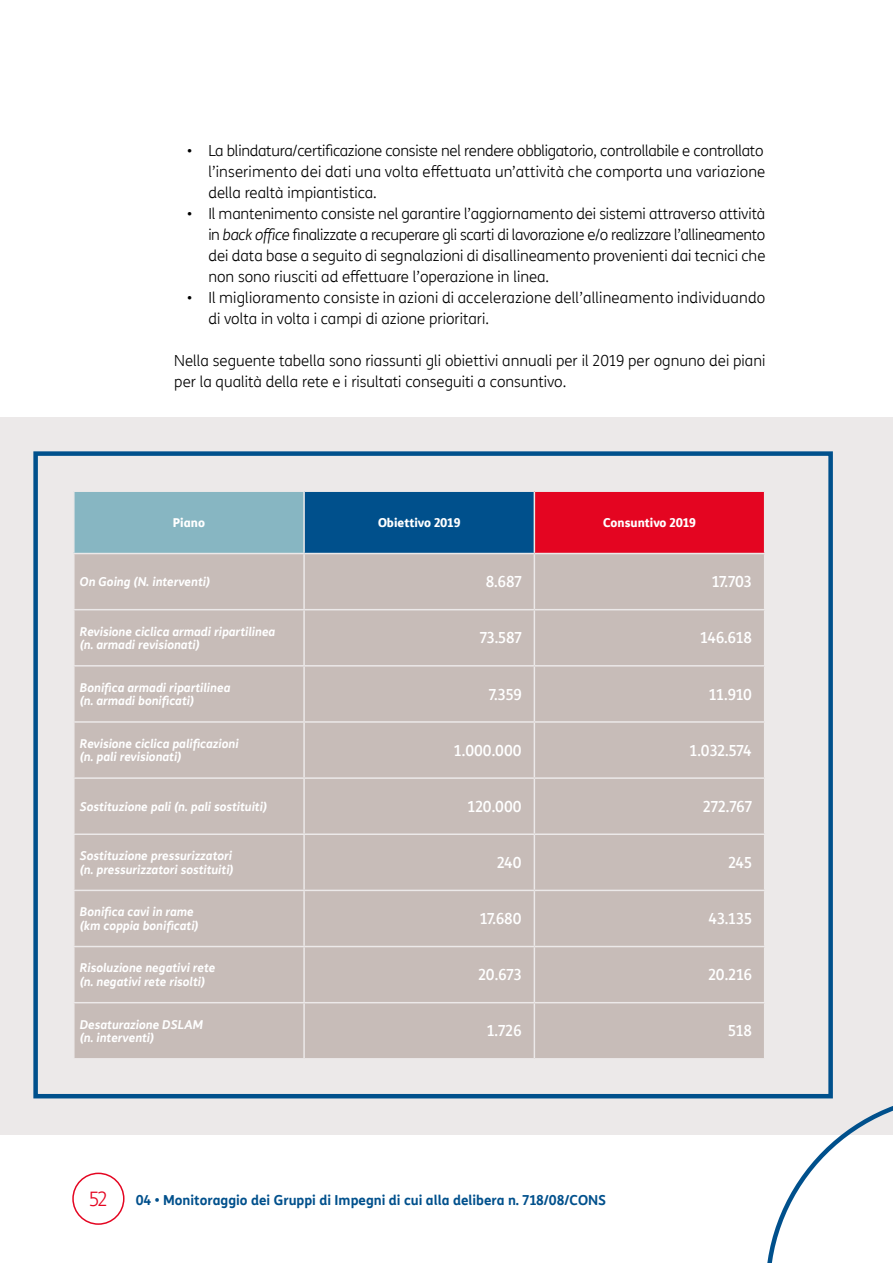
<style>
.page{position:relative;width:893px;height:1263px;background:#fff}
.page>*{position:absolute;margin:0;border:0;box-sizing:border-box;transform-origin:0 0}
.t1{font:300 19.5px "TIM Sans";color:#e40521}
.t2{font:300 15px/21px "TIM Sans";color:#000;text-align:justify}
.t3{font:500 15px "TIM Sans";letter-spacing:-.01em;color:#fff}
.t4{font:700 13.5px "TIM Sans";color:#00508c}
.t5{font:italic 700 12px/13.5px "TIM Sans";color:#fff}
.t6{font:800 12px "TIM Sans";color:#fff}
.s1{font-style:italic}
</style>
<div class="page">
<div style="left:72px;top:1172px;width:53px;height:53px;border:2px solid #e40521;border-radius:50%"></div>
<div style="left:0;top:417px;width:892px;height:717px;background:#ece9e9"></div>
<div style="left:74px;top:491px;width:230px;height:62px;background:#87b6c2"></div>
<div style="left:304px;top:491px;width:230px;height:62px;background:#00508c"></div>
<div style="left:534px;top:491px;width:231px;height:62px;background:#e40521"></div>
<div style="left:75px;top:554px;width:689px;height:504px;background:#c7bcb8"></div>
<hr style="left:303px;top:554px;width:2px;height:55px;background:#ece9e9">
<hr style="left:534px;top:554px;width:1px;height:55px;background:#ece9e9">
<hr style="left:73px;top:609px;width:231px;height:1px;background:#ece9e9">
<hr style="left:304px;top:609px;width:230px;height:1px;background:#ece9e9">
<hr style="left:303px;top:610px;width:2px;height:55px;background:#ece9e9">
<hr style="left:534px;top:609px;width:231px;height:1px;background:#ece9e9">
<hr style="left:534px;top:610px;width:1px;height:55px;background:#ece9e9">
<hr style="left:73px;top:665px;width:231px;height:1px;background:#ece9e9">
<hr style="left:304px;top:665px;width:230px;height:1px;background:#ece9e9">
<hr style="left:303px;top:666px;width:2px;height:55px;background:#ece9e9">
<hr style="left:534px;top:665px;width:231px;height:1px;background:#ece9e9">
<hr style="left:534px;top:666px;width:1px;height:55px;background:#ece9e9">
<hr style="left:73px;top:721px;width:231px;height:2px;background:#ece9e9">
<hr style="left:304px;top:721px;width:230px;height:2px;background:#ece9e9">
<hr style="left:303px;top:723px;width:2px;height:54px;background:#ece9e9">
<hr style="left:534px;top:721px;width:231px;height:2px;background:#ece9e9">
<hr style="left:534px;top:723px;width:1px;height:54px;background:#ece9e9">
<hr style="left:73px;top:777px;width:231px;height:2px;background:#ece9e9">
<hr style="left:304px;top:777px;width:230px;height:2px;background:#ece9e9">
<hr style="left:303px;top:779px;width:2px;height:54px;background:#ece9e9">
<hr style="left:534px;top:777px;width:231px;height:2px;background:#ece9e9">
<hr style="left:534px;top:779px;width:1px;height:54px;background:#ece9e9">
<hr style="left:73px;top:833px;width:231px;height:2px;background:#ece9e9">
<hr style="left:304px;top:833px;width:230px;height:2px;background:#ece9e9">
<hr style="left:303px;top:835px;width:2px;height:55px;background:#ece9e9">
<hr style="left:534px;top:833px;width:231px;height:2px;background:#ece9e9">
<hr style="left:534px;top:835px;width:1px;height:55px;background:#ece9e9">
<hr style="left:73px;top:890px;width:231px;height:1px;background:#ece9e9">
<hr style="left:304px;top:890px;width:230px;height:1px;background:#ece9e9">
<hr style="left:303px;top:891px;width:2px;height:55px;background:#ece9e9">
<hr style="left:534px;top:890px;width:231px;height:1px;background:#ece9e9">
<hr style="left:534px;top:891px;width:1px;height:55px;background:#ece9e9">
<hr style="left:73px;top:946px;width:231px;height:1px;background:#ece9e9">
<hr style="left:304px;top:946px;width:230px;height:1px;background:#ece9e9">
<hr style="left:303px;top:947px;width:2px;height:55px;background:#ece9e9">
<hr style="left:534px;top:946px;width:231px;height:1px;background:#ece9e9">
<hr style="left:534px;top:947px;width:1px;height:55px;background:#ece9e9">
<hr style="left:73px;top:1002px;width:231px;height:1px;background:#ece9e9">
<hr style="left:304px;top:1002px;width:230px;height:1px;background:#ece9e9">
<hr style="left:303px;top:1003px;width:2px;height:55px;background:#ece9e9">
<hr style="left:534px;top:1002px;width:231px;height:1px;background:#ece9e9">
<hr style="left:534px;top:1003px;width:1px;height:55px;background:#ece9e9">
<hr style="left:73px;top:490px;width:231px;height:2px;background:#ece9e9">
<hr style="left:73px;top:492px;width:2px;height:61px;background:#ece9e9">
<hr style="left:304px;top:490px;width:230px;height:2px;background:#ece9e9">
<hr style="left:303px;top:492px;width:2px;height:61px;background:#ece9e9">
<hr style="left:534px;top:490px;width:231px;height:2px;background:#ece9e9">
<hr style="left:534px;top:492px;width:1px;height:61px;background:#ece9e9">
<hr style="left:764px;top:492px;width:1px;height:61px;background:#ece9e9">
<svg style="left:765px;top:1093px;width:128px;height:170px"></svg>
<div style="left:33px;top:451px;width:800px;height:647px;border:4px solid #00508c"></div>
<p class="t2" style="left:208px;top:140px;width:559px;text-indent:-21px">• La blindatura/certificazione consiste nel rendere obbligatorio, controllabile e controllato l’inserimento dei dati una volta effettuata un’attività che comporta una variazione della realtà impiantistica.</p>
<p class="t2" style="left:208px;top:203px;width:559px;text-indent:-21px">• Il mantenimento consiste nel garantire l’aggiornamento dei sistemi attraverso attività in <span class="s1">back office</span> finalizzate a recuperare gli scarti di lavorazione e/o realizzare l’allineamento dei data base a seguito di segnalazioni di disallineamento provenienti dai tecnici che non sono riusciti ad effettuare l’operazione in linea.</p>
<p class="t2" style="left:208px;top:287px;width:559px;text-indent:-21px">• Il miglioramento consiste in azioni di accelerazione dell’allineamento individuando di volta in volta i campi di azione prioritari.</p>
<p class="t2" style="left:174px;top:350px;width:593px">Nella seguente tabella sono riassunti gli obiettivi annuali per il 2019 per ognuno dei piani per la qualità della rete e i risultati conseguiti a consuntivo.</p>
<p class="t6" style="left:173px;top:513px;width:34px">Piano</p>
<p class="t6" style="left:378px;top:513px;width:84px">Obiettivo 2019</p>
<p class="t6" style="left:603px;top:513px;width:94px">Consuntivo 2019</p>
<p class="t5" style="left:80px;top:574px;width:132px">On Going (N. interventi)</p>
<p class="t3" style="left:486px;top:571px;width:37px">8.687</p>
<p class="t3" style="left:712px;top:571px;width:41px">17.703</p>
<p class="t5" style="left:80px;top:624px;width:197px">Revisione ciclica armadi ripartilinea (n. armadi revisionati)</p>
<p class="t3" style="left:480px;top:627px;width:43px">73.587</p>
<p class="t3" style="left:701px;top:627px;width:53px">146.618</p>
<p class="t5" style="left:80px;top:680px;width:152px">Bonifica armadi ripartilinea (n. armadi bonificati)</p>
<p class="t3" style="left:489px;top:683px;width:34px">7.359</p>
<p class="t3" style="left:709px;top:683px;width:44px">11.910</p>
<p class="t5" style="left:80px;top:736px;width:160px">Revisione ciclica palificazioni (n. pali revisionati)</p>
<p class="t3" style="left:454px;top:739px;width:69px">1.000.000</p>
<p class="t3" style="left:690px;top:739px;width:64px">1.032.574</p>
<p class="t5" style="left:80px;top:799px;width:189px">Sostituzione pali (n. pali sostituiti)</p>
<p class="t3" style="left:468px;top:795px;width:55px">120.000</p>
<p class="t3" style="left:703px;top:795px;width:50px">272.767</p>
<p class="t5" style="left:80px;top:848px;width:155px">Sostituzione pressurizzatori (n. pressurizzatori sostituiti)</p>
<p class="t3" style="left:497px;top:851px;width:26px">240</p>
<p class="t3" style="left:728px;top:851px;width:25px">245</p>
<p class="t5" style="left:80px;top:904px;width:120px">Bonifica cavi in rame (km coppia bonificati)</p>
<p class="t3" style="left:480px;top:908px;width:43px">17.680</p>
<p class="t3" style="left:709px;top:908px;width:45px">43.135</p>
<p class="t5" style="left:80px;top:961px;width:137px">Risoluzione negativi rete (n. negativi rete risolti)</p>
<p class="t3" style="left:478px;top:964px;width:45px">20.673</p>
<p class="t3" style="left:708px;top:964px;width:45px">20.216</p>
<p class="t5" style="left:80px;top:1017px;width:125px">Desaturazione DSLAM (n. interventi)</p>
<p class="t3" style="left:487px;top:1020px;width:36px">1.726</p>
<p class="t3" style="left:728px;top:1020px;width:25px">518</p>
<h1 class="t1" style="left:89px;top:1186px;width:20px">52</h1>
<p class="t4" style="left:136px;top:1190px;width:472px">04 • Monitoraggio dei Gruppi di Impegni di cui alla delibera n. 718/08/CONS</p>
</div>
